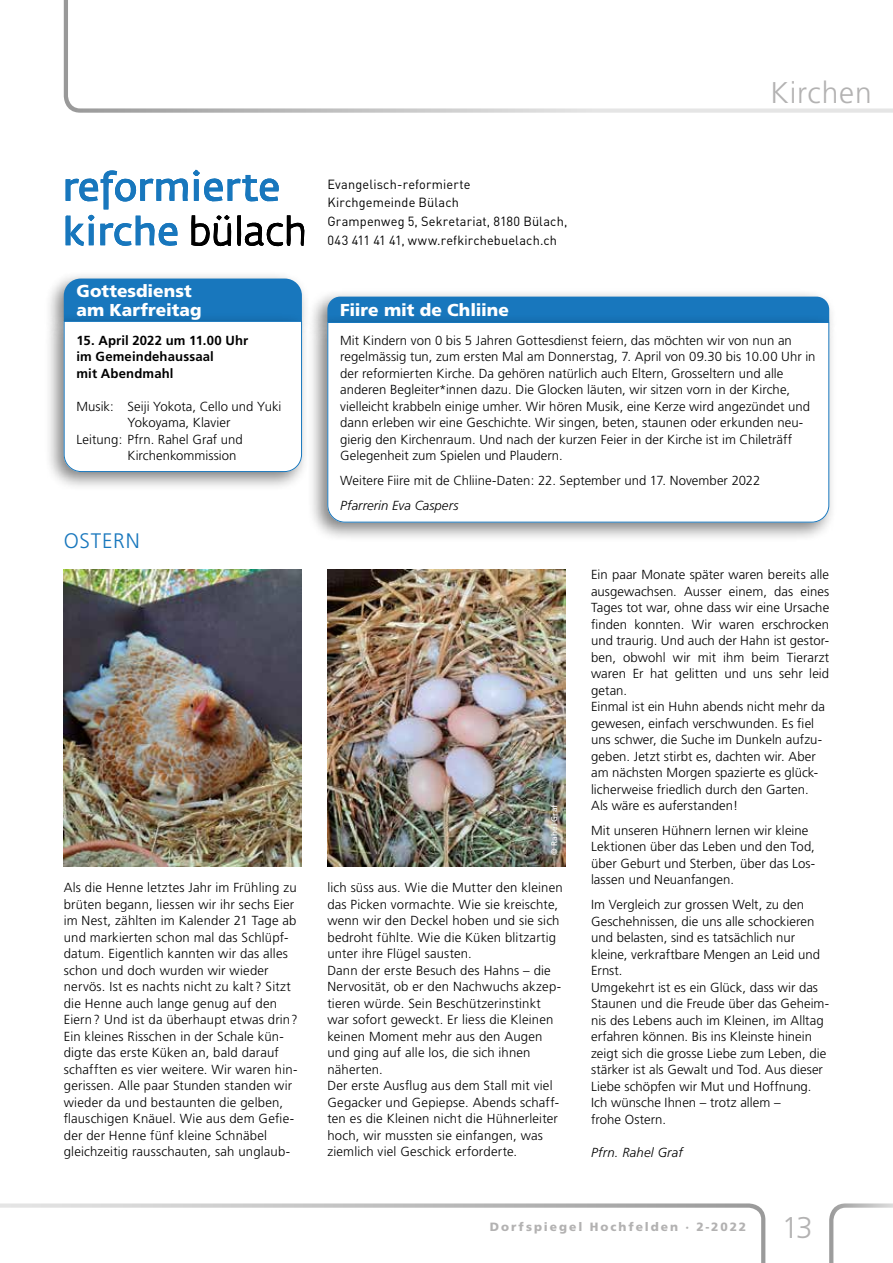
<style>
.page{position:relative;width:893px;height:1263px;background:#fff}
.page>*{position:absolute;margin:0;border:0;box-sizing:border-box;transform-origin:0 0}
.t1{font:300 30px "Frutiger";letter-spacing:.025em;color:#b3b2b2}
.t2{font:300 30px "Frutiger CE";color:#b3b2b2}
.t3{font:300 21px "Frutiger";letter-spacing:.04em;color:#1877bd}
.t4{font:900 17.25px/19.5px "Frutiger";color:#fff}
.t5{font:300 13.2px/16.5px "Frutiger";letter-spacing:.01em;color:#000}
.t6{font:13.2px/18.8px "DINOT";letter-spacing:.01em;color:#000}
.t7{font:700 13.2px/16.5px "Frutiger";letter-spacing:.01em;color:#000}
.t8{font:italic 300 13.2px "Frutiger";letter-spacing:.01em;color:#000}
.t9{font:900 12px "Frutiger";letter-spacing:.165em;color:#b3b2b2}
.t10{font:8.25px "Frutiger";letter-spacing:.02em;color:#fff}
</style>
<div class="page">
<svg style="left:64px;top:0;width:829px;height:113px"></svg>
<svg style="left:0;top:1203px;width:765px;height:60px"></svg>
<svg style="left:829px;top:1203px;width:64px;height:60px"></svg>
<img style="left:327px;top:569px;width:239px;height:297px">
<img style="left:64px;top:569px;width:238px;height:297px">
<svg style="left:66px;top:170px;width:213px;height:39px"></svg>
<hr style="left:194px;top:180px;width:4px;height:20px;background:#1877bd">
<svg style="left:237px;top:215px;width:68px;height:32px"></svg>
<svg style="left:100px;top:216px;width:77px;height:30px"></svg>
<svg style="left:192px;top:215px;width:39px;height:32px"></svg>
<svg style="left:66px;top:215px;width:28px;height:31px"></svg>
<div style="left:43px;top:271px;width:267px;height:70px;background:#000;opacity:.5"></div>
<div style="left:43px;top:313px;width:267px;height:179px;background:#000;opacity:.5"></div>
<svg style="left:63px;top:279px;width:239px;height:193px"></svg>
<div style="left:307px;top:289px;width:530px;height:53px;background:#000;opacity:.5"></div>
<div style="left:327px;top:297px;width:502px;height:17px;background:#1877bd"></div>
<div style="left:307px;top:314px;width:530px;height:229px;background:#000;opacity:.5"></div>
<svg style="left:327px;top:322px;width:503px;height:201px"></svg>
<h3 class="t4" style="left:77px;top:281px;width:127px">Gottesdienst am Karfreitag</h3>
<p class="t7" style="left:77px;top:332px;width:173px">15. April 2022 um 11.00 Uhr im Gemeindehaussaal<br>mit Abendmahl</p>
<p class="t5" style="left:77px;top:398px;width:207px">Musik: Seiji Yokota, Cello und Yuki</p>
<p class="t5" style="left:128px;top:415px;width:104px">Yokoyama, Klavier</p>
<p class="t5" style="left:77px;top:431px;width:168px">Leitung: Pfrn. Rahel Graf und</p>
<p class="t5" style="left:128px;top:448px;width:111px">Kirchenkommission</p>
<h2 class="t3" style="left:64px;top:528px;width:77px">OSTERN</h2>
<p class="t6" style="left:327px;top:174px;width:241px">Evangelisch-reformierte<br>Kirchgemeinde Bülach<br>Grampenweg 5, Sekretariat, 8180 Bülach,<br>043 411 41 41, www.refkirchebuelach.ch</p>
<h1 class="t1" style="left:770px;top:76px;width:103px">Kirchen</h1>
<h3 class="t4" style="left:340px;top:300px;width:170px">Fiire mit de Chliine</h3>
<p class="t5" style="left:340px;top:332px;width:477px">Mit Kindern von 0 bis 5 Jahren Gottesdienst feiern, das möchten wir von nun an regelmässig tun, zum ersten Mal am Donnerstag, 7. April von 09.30 bis 10.00 Uhr in der reformierten Kirche. Da gehören natürlich auch Eltern, Grosseltern und alle anderen Begleiter*innen dazu. Die Glocken läuten, wir sitzen vorn in der Kirche, vielleicht krabbeln einige umher. Wir hören Musik, eine Kerze wird angezündet und dann erleben wir eine Geschichte. Wir singen, beten, staunen oder erkunden neu&shy;gierig den Kirchenraum. Und nach der kurzen Feier in der Kirche ist im Chileträff Gelegenheit zum Spielen und Plaudern.</p>
<p class="t5" style="left:340px;top:472px;width:422px">Weitere Fiire mit de Chliine-Daten: 22. September und 17. November 2022</p>
<p class="t8" style="left:340px;top:498px;width:120px">Pfarrerin Eva Caspers</p>
<p class="t10" style="left:549px;top:855px;width:52px;rotate:-90deg">© Rahel Graf</p>
<p class="t5" style="left:64px;top:880px;width:235px">Als die Henne letztes Jahr im Frühling zu brüten begann, liessen wir ihr sechs Eier im Nest, zählten im Kalender 21 Tage ab und markierten schon mal das Schlüpf&shy;datum. Eigentlich kannten wir das alles schon und doch wurden wir wieder nervös. Ist es nachts nicht zu kalt ? Sitzt die Henne auch lange genug auf den Eiern ? Und ist da überhaupt etwas drin?<br>Ein kleines Risschen in der Schale kün&shy;digte das erste Küken an, bald darauf schafften es vier weitere. Wir waren hin&shy;gerissen. Alle paar Stunden standen wir wieder da und bestaunten die gelben, flauschigen Knäuel. Wie aus dem Gefie&shy;der der Henne fünf kleine Schnäbel gleichzeitig rausschauten, sah unglaub-</p>
<p class="t5" style="left:327px;top:879px;width:237px">lich süss aus. Wie die Mutter den kleinen das Picken vormachte. Wie sie kreischte, wenn wir den Deckel hoben und sie sich bedroht fühlte. Wie die Küken blitzartig unter ihre Flügel sausten.<br>Dann der erste Besuch des Hahns – die Nervosität, ob er den Nachwuchs akzep&shy;tieren würde. Sein Beschützerinstinkt war sofort geweckt. Er liess die Kleinen keinen Moment mehr aus den Augen und ging auf alle los, die sich ihnen näherten.<br>Der erste Ausflug aus dem Stall mit viel Gegacker und Gepiepse. Abends schaff&shy;ten es die Kleinen nicht die Hühnerleiter hoch, wir mussten sie einfangen, was ziemlich viel Geschick erforderte.</p>
<p class="t5" style="left:591px;top:566px;width:240px">Ein paar Monate später waren bereits alle ausgewachsen. Ausser einem, das eines Tages tot war, ohne dass wir eine Ursache finden konnten. Wir waren erschrocken und traurig. Und auch der Hahn ist gestor&shy;ben, obwohl wir mit ihm beim Tierarzt waren Er hat gelitten und uns sehr leid getan.<br>Einmal ist ein Huhn abends nicht mehr da gewesen, einfach verschwunden. Es fiel uns schwer, die Suche im Dunkeln aufzu&shy;geben. Jetzt stirbt es, dachten wir. Aber am nächsten Morgen spazierte es glück&shy;licherweise friedlich durch den Garten.<br>Als wäre es auferstanden!</p>
<p class="t5" style="left:591px;top:822px;width:226px">Mit unseren Hühnern lernen wir kleine Lektionen über das Leben und den Tod, über Geburt und Sterben, über das Los&shy;lassen und Neuanfangen.</p>
<p class="t5" style="left:591px;top:896px;width:240px">Im Vergleich zur grossen Welt, zu den Geschehnissen, die uns alle schockieren und belasten, sind es tatsächlich nur kleine, verkraftbare Mengen an Leid und Ernst.<br>Umgekehrt ist es ein Glück, dass wir das Staunen und die Freude über das Geheim&shy;nis des Lebens auch im Kleinen, im Alltag erfahren können. Bis ins Kleinste hinein zeigt sich die grosse Liebe zum Leben, die stärker ist als Gewalt und Tod. Aus dieser Liebe schöpfen wir Mut und Hoffnung.<br>Ich wünsche Ihnen – trotz allem –<br>frohe Ostern.</p>
<p class="t8" style="left:591px;top:1144px;width:93px">Pfrn. Rahel Graf</p>
<p class="t9" style="left:490px;top:1219px;width:258px">Dorfspiegel Hochfelden · 2-2022</p>
<h1 class="t2" style="left:782px;top:1210px;width:32px">13</h1>
</div>
